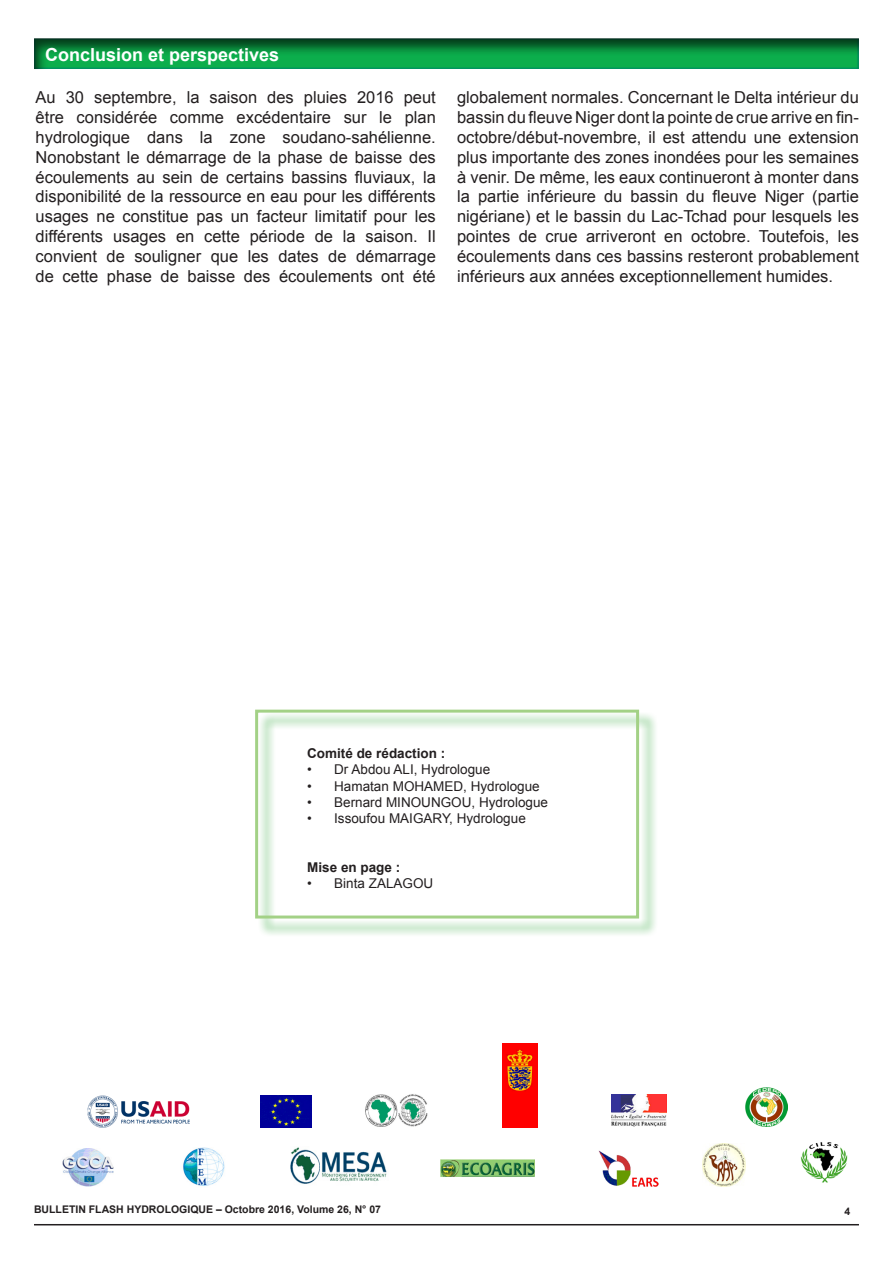
<style>
.page{position:relative;width:893px;height:1263px;background:#fff}
.page>*{position:absolute;margin:0;border:0;box-sizing:border-box;transform-origin:0 0}
.t1{font:700 18px "Arial";color:#fff}
.t2{font:16.5px/19.8px "Arial";color:#231f20;text-align:justify}
.t3{font:13.5px "Arial";color:#231f20}
.t4{font:700 13.5px "Arial";color:#231f20}
.t5{font:700 10.5px "Arial";color:#231f20}
</style>
<div class="page">
<hr style="left:34px;top:1224px;width:825px;height:1px;background:#231f20">
<img style="left:365px;top:1094px;width:63px;height:33px">
<img style="left:88px;top:1096px;width:102px;height:31px">
<img style="left:503px;top:1043px;width:34px;height:85px">
<img style="left:745px;top:1087px;width:43px;height:39px">
<img style="left:261px;top:1096px;width:51px;height:32px">
<img style="left:62px;top:1148px;width:51px;height:38px">
<img style="left:611px;top:1094px;width:56px;height:33px">
<img style="left:183px;top:1147px;width:42px;height:39px">
<img style="left:598px;top:1150px;width:60px;height:37px">
<img style="left:291px;top:1147px;width:96px;height:37px">
<img style="left:800px;top:1142px;width:48px;height:41px">
<img style="left:441px;top:1160px;width:93px;height:17px">
<img style="left:703px;top:1144px;width:42px;height:42px">
<div style="left:24px;top:33px;width:837px;height:39px;background:#231f20;opacity:.75"></div>
<div style="left:258px;top:712px;width:400px;height:225px;background:#40ae49;opacity:.75"></div>
<div style="left:255px;top:710px;width:384px;height:208px;border:3px solid #a3d186"></div>
<p class="t1" style="left:45px;top:42px;width:236px">Conclusion et perspectives</p>
<p class="t2" style="left:36px;top:88px;width:402px">Au 30 septembre, la saison des pluies 2016 peut être considérée comme excédentaire sur le plan hydrologique dans la zone soudano-sahélienne.<br>Nonobstant le démarrage de la phase de baisse des écoulements au sein de certains bassins fluviaux, la disponibilité de la ressource en eau pour les différents usages ne constitue pas un facteur limitatif pour les différents usages en cette période de la saison. Il convient de souligner que les dates de démarrage de cette phase de baisse des écoulements ont été</p>
<p class="t2" style="left:457px;top:88px;width:403px">globalement normales. Concernant le Delta intérieur du bassin du fleuve Niger dont la pointe de crue arrive en fin&shy;octobre/début-novembre, il est attendu une extension plus importante des zones inondées pour les semaines à venir. De même, les eaux continueront à monter dans la partie inférieure du bassin du fleuve Niger (partie nigériane) et le bassin du Lac-Tchad pour lesquels les pointes de crue arriveront en octobre. Toutefois, les écoulements dans ces bassins resteront probablement inférieurs aux années exceptionnellement humides.</p>
<p class="t4" style="left:307px;top:744px;width:140px">Comité de rédaction :</p>
<p class="t3" style="left:307px;top:760px;width:185px">• Dr Abdou ALI, Hydrologue</p>
<p class="t3" style="left:307px;top:777px;width:234px">• Hamatan MOHAMED, Hydrologue</p>
<p class="t3" style="left:307px;top:793px;width:242px">• Bernard MINOUNGOU, Hydrologue</p>
<p class="t3" style="left:307px;top:809px;width:220px">• Issoufou MAIGARY, Hydrologue</p>
<p class="t4" style="left:307px;top:857px;width:95px">Mise en page :</p>
<p class="t3" style="left:307px;top:874px;width:128px">• Binta ZALAGOU</p>
<p class="t5" style="left:34px;top:1202px;width:349px">BULLETIN FLASH HYDROLOGIQUE – Octobre 2016, Volume 26, N° 07</p>
<p class="t5" style="left:845px;top:1204px;width:7px">4</p>
</div>
